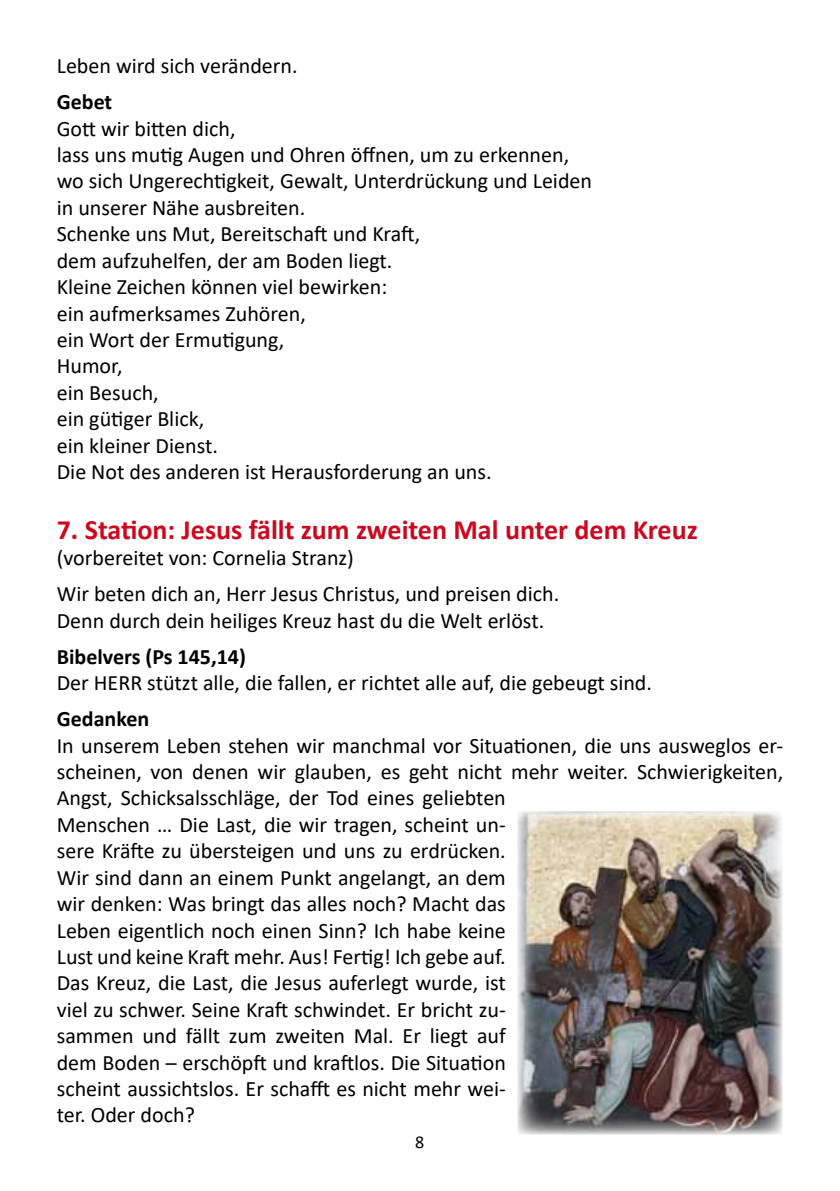
<style>
.page{position:relative;width:840px;height:1191px;background:#fff}
.page>*{position:absolute;margin:0;border:0;box-sizing:border-box;transform-origin:0 0}
.t1{font:700 28px "Calibri";color:#cd071e}
.t2{font:22px/26.4px "Calibri";color:#000}
.t3{font:700 22px "Calibri";color:#000}
.t4{font:18px "Calibri";color:#000}
</style>
<div class="page">
<img style="left:517px;top:811px;width:265px;height:323px">
<p class="t2" style="left:57px;top:52px;width:242px">Leben wird sich verändern.</p>
<p class="t3" style="left:57px;top:86px;width:57px">Gebet</p>
<p class="t2" style="left:57px;top:115px;width:536px">Gott wir bitten dich,<br>lass uns mutig Augen und Ohren öffnen, um zu erkennen, wo sich Ungerechtigkeit, Gewalt, Unterdrückung und Leiden in unserer Nähe ausbreiten.<br>Schenke uns Mut, Bereitschaft und Kraft,<br>dem aufzuhelfen, der am Boden liegt.<br>Kleine Zeichen können viel bewirken:<br>ein aufmerksames Zuhören,<br>ein Wort der Ermutigung,<br>Humor,<br>ein Besuch,<br>ein gütiger Blick,<br>ein kleiner Dienst.<br>Die Not des anderen ist Herausforderung an uns.</p>
<p class="t1" style="left:57px;top:510px;width:642px">7. Station: Jesus fällt zum zweiten Mal unter dem Kreuz</p>
<p class="t2" style="left:57px;top:539px;width:503px;line-height:36px">(vorbereitet von: Cornelia Stranz)<br>Wir beten dich an, Herr Jesus Christus, und preisen dich.</p>
<p class="t2" style="left:57px;top:607px;width:488px">Denn durch dein heiliges Kreuz hast du die Welt erlöst.</p>
<p class="t3" style="left:57px;top:641px;width:191px">Bibelvers (Ps 145,14)</p>
<p class="t2" style="left:57px;top:669px;width:596px">Der HERR stützt alle, die fallen, er richtet alle auf, die gebeugt sind.</p>
<p class="t3" style="left:57px;top:703px;width:94px">Gedanken</p>
<p class="t2" style="left:57px;top:731px;width:727px">In unserem Leben stehen wir manchmal vor Situationen, die uns ausweglos er&shy;scheinen, von denen wir glauben, es geht nicht mehr weiter. Schwierigkeiten, Angst, Schicksalsschläge, der Tod eines geliebten<br>Menschen … Die Last, die wir tragen, scheint un-<br>sere Kräfte zu übersteigen und uns zu erdrücken.<br>Wir sind dann an einem Punkt angelangt, an dem<br>wir denken: Was bringt das alles noch? Macht das<br>Leben eigentlich noch einen Sinn? Ich habe keine<br>Lust und keine Kraft mehr. Aus! Fertig! Ich gebe auf.<br>Das Kreuz, die Last, die Jesus auferlegt wurde, ist<br>viel zu schwer. Seine Kraft schwindet. Er bricht zu-<br>sammen und fällt zum zweiten Mal. Er liegt auf<br>dem Boden – erschöpft und kraftlos. Die Situation<br>scheint aussichtslos. Er schafft es nicht mehr wei-<br>ter. Oder doch?</p>
<p class="t4" style="left:415px;top:1129px;width:11px">8</p>
</div>
